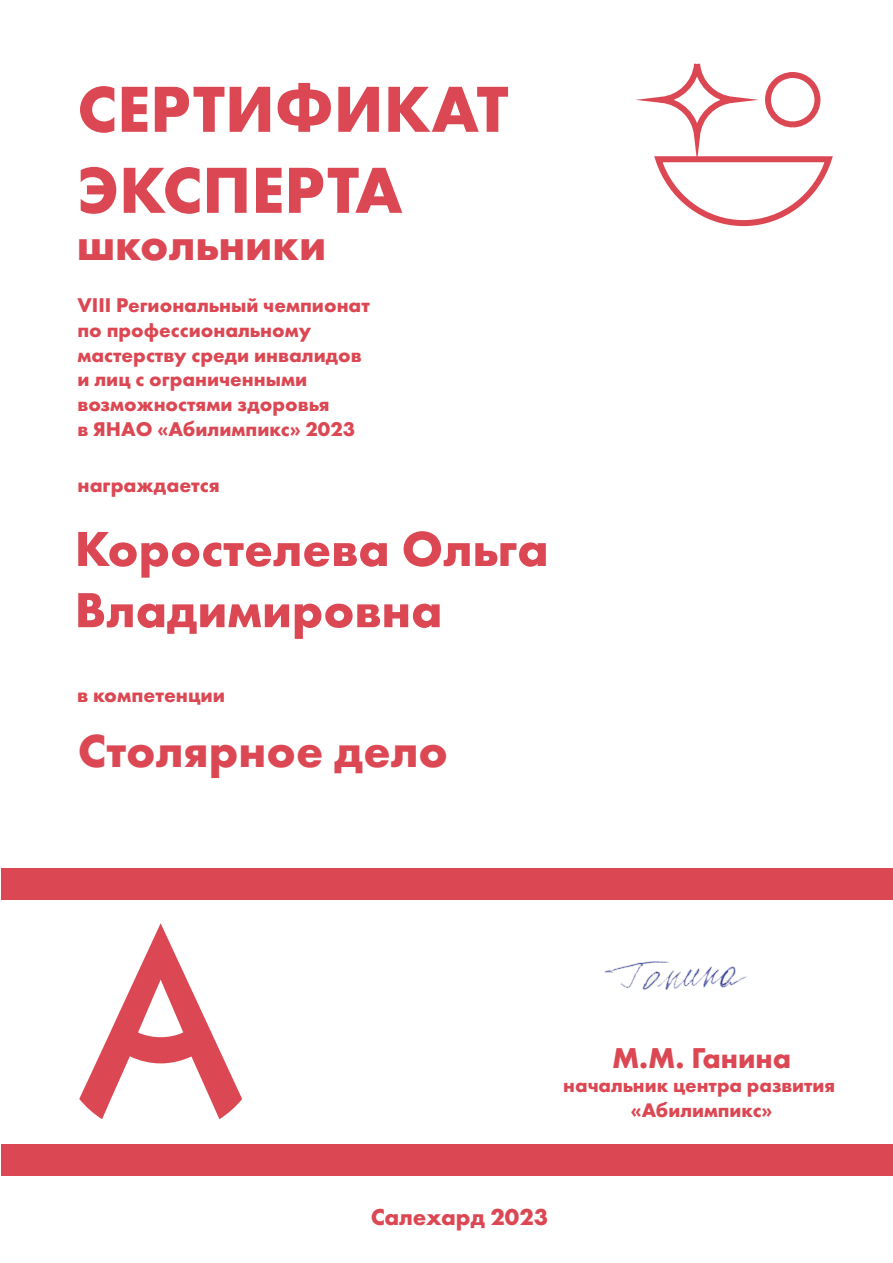
<style>
.page{position:relative;width:893px;height:1263px;background:#fff}
.page>*{position:absolute;margin:0;border:0;box-sizing:border-box;transform-origin:0 0}
.t1{font:700 67.5px/81px "Futura New";color:#db4752}
.t2{font:700 51px/61.2px "Futura New";color:#db4752}
.t3{font:700 48.3px "Futura New";color:#db4752}
.t4{font:700 46.5px "Futura New";color:#db4752}
.t5{font:700 29.85px "Futura New";color:#db4752}
.t6{font:700 24px "Futura New";color:#db4752}
.t7{font:700 21px "Futura New";color:#db4752}
.t8{font:700 20.7px/24.8px "Futura New";color:#db4752}
.t9{font:700 20.4px/24.5px "Futura New";color:#db4752;text-align:center}
</style>
<div class="page">
<svg style="left:79px;top:923px;width:163px;height:196px"></svg>
<div style="left:1px;top:868px;width:892px;height:32px;background:#db4752"></div>
<div style="left:1px;top:1144px;width:892px;height:32px;background:#db4752"></div>
<div style="left:765px;top:72px;width:55px;height:55px;border:6px solid #db4752;border-radius:50%"></div>
<svg style="left:654px;top:152px;width:179px;height:75px"></svg>
<div style="left:658px;top:61px;width:78px;height:78px;border:6px solid #db4752;border-radius:50%"></div>
<img style="left:604px;top:961px;width:143px;height:29px">
<h1 class="t1" style="left:77px;top:67px;width:433px">СЕРТИФИКАТ<br>ЭКСПЕРТА</h1>
<h3 class="t4" style="left:77px;top:215px;width:251px">школьники</h3>
<p class="t8" style="left:77px;top:292px;width:294px">VIII Региональный чемпионат по профессиональному мастерству среди инвалидов и лиц с ограниченными возможностями здоровья<br>в ЯНАО «Абилимпикс» 2023</p>
<p class="t7" style="left:78px;top:472px;width:144px">награждается</p>
<h2 class="t2" style="left:75px;top:517px;width:475px">Коростелева Ольга<br>Владимировна</h2>
<p class="t7" style="left:77px;top:681px;width:150px">в компетенции</p>
<h3 class="t3" style="left:78px;top:720px;width:372px">Столярное дело</h3>
<h3 class="t5" style="left:612px;top:1039px;width:181px">М.М. Ганина</h3>
<p class="t9" style="left:563px;top:1073px;width:273px">начальник центра развития «Абилимпикс»</p>
<p class="t6" style="left:371px;top:1201px;width:179px">Салехард 2023</p>
</div>
